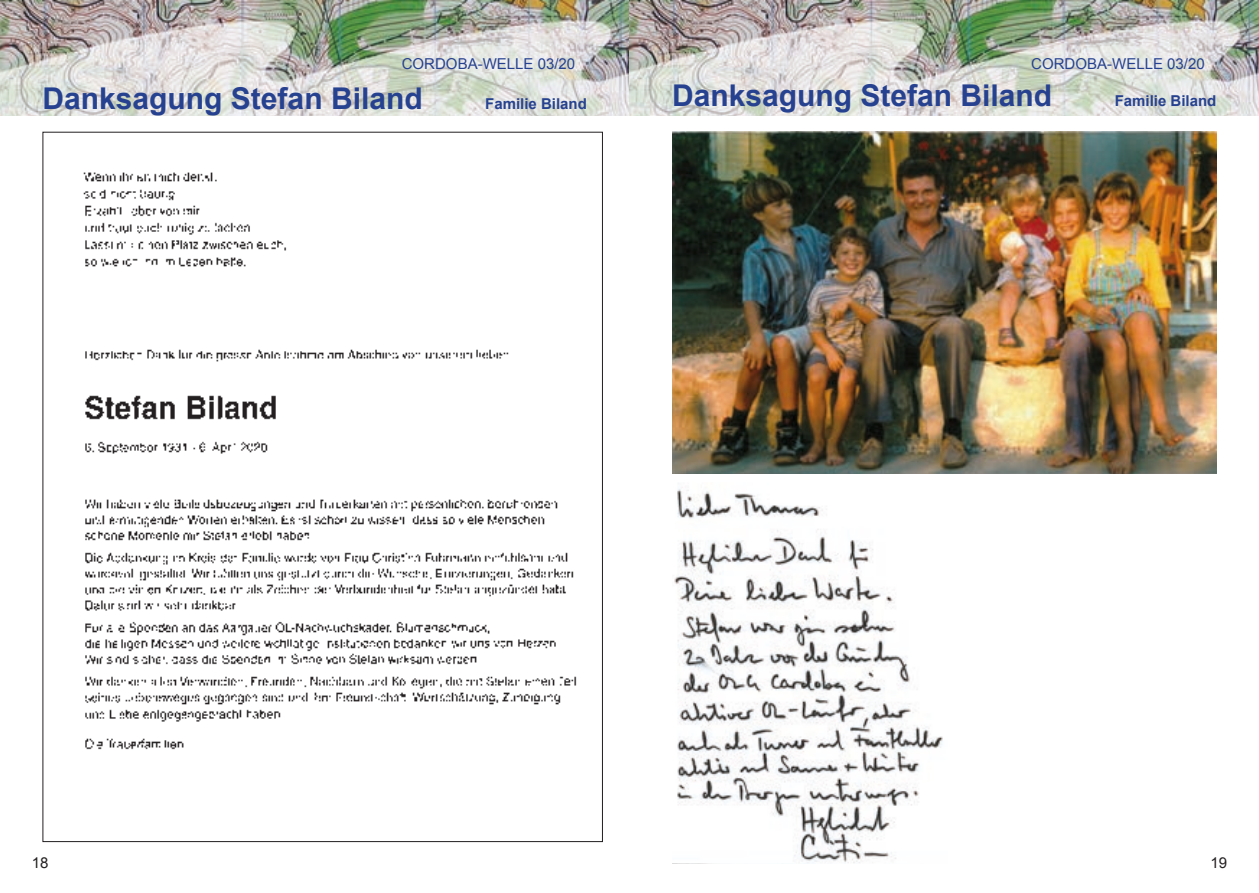
<style>
.page{position:relative;width:1259px;height:893px;background:#fff}
.page>*{position:absolute;margin:0;border:0;box-sizing:border-box;transform-origin:0 0}
.t1{font:700 30px "Arial";color:#26418f}
.t2{font:15px "Arial";color:#26418f}
.t3{font:700 15px "Arial";color:#26418f}
.t4{font:15px "Arial";color:#231f20}
</style>
<div class="page">
<img style="left:0;top:0;width:1259px;height:116px">
<img style="left:83px;top:172px;width:494px;height:578px">
<img style="left:674px;top:487px;width:269px;height:376px">
<img style="left:672px;top:131px;width:544px;height:343px">
<p class="t2" style="left:402px;top:54px;width:175px">CORDOBA-WELLE 03/20</p>
<p class="t2" style="left:1031px;top:54px;width:175px">CORDOBA-WELLE 03/20</p>
<p class="t1" style="left:43px;top:78px;width:382px">Danksagung Stefan Biland</p>
<p class="t3" style="left:485px;top:94px;width:103px">Familie Biland</p>
<p class="t1" style="left:672px;top:76px;width:382px">Danksagung Stefan Biland</p>
<p class="t3" style="left:1114px;top:91px;width:103px">Familie Biland</p>
<p class="t4" style="left:32px;top:853px;width:18px">18</p>
<p class="t4" style="left:1210px;top:853px;width:18px">19</p>
</div>
